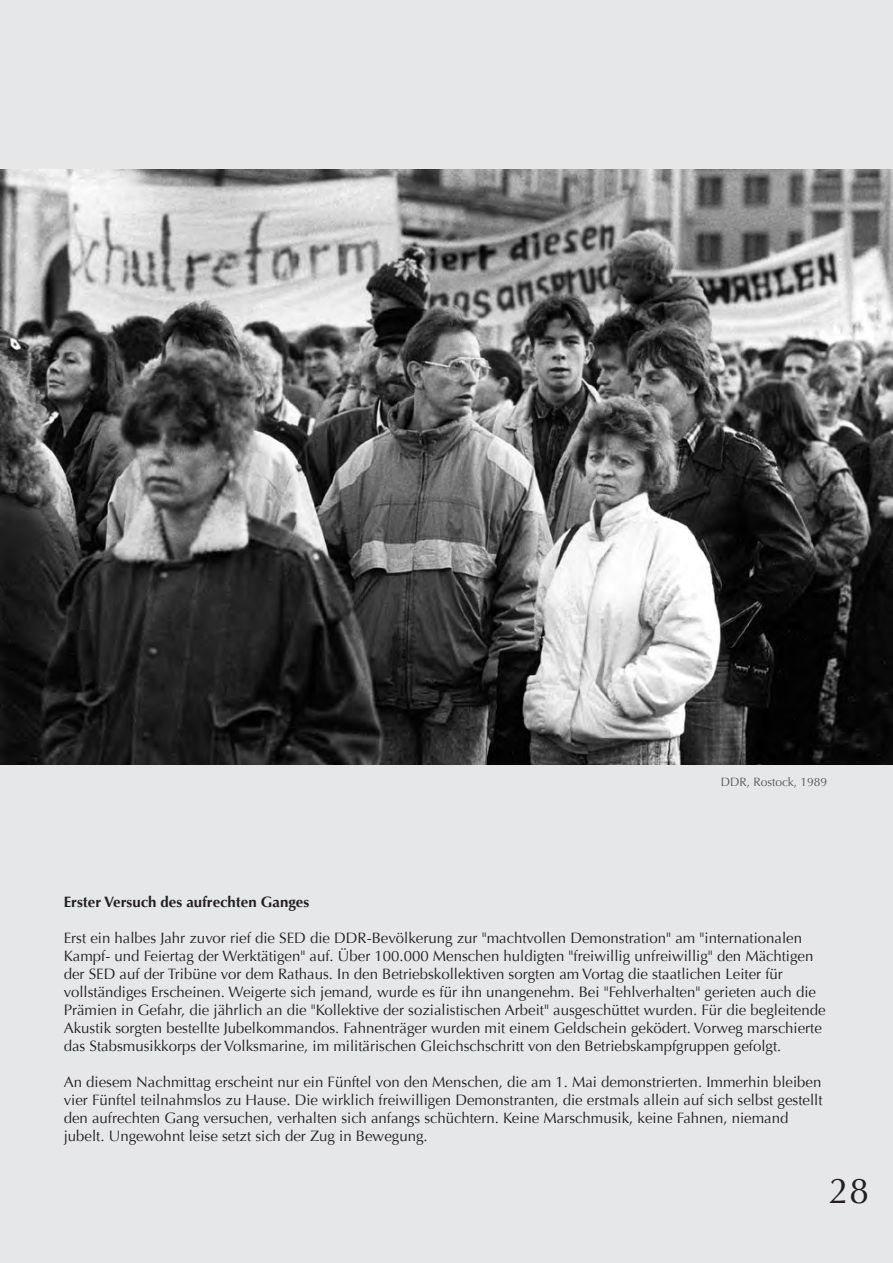
<style>
.page{position:relative;width:893px;height:1263px;background:#fff}
.page>*{position:absolute;margin:0;border:0;box-sizing:border-box;transform-origin:0 0}
.t1{font:36px "Optima";color:#231f20}
.t2{font:15px/18px "Optima";color:#231f20}
.t3{font:700 15px "Optima";color:#231f20}
.t4{font:12px "Optima";color:#57585a}
</style>
<div class="page">
<div style="left:1px;top:1px;width:891px;height:1261px;background:#e6e7e9"></div>
<img style="left:0;top:169px;width:893px;height:596px">
<p class="t4" style="left:721px;top:775px;width:108px">DDR, Rostock, 1989</p>
<p class="t3" style="left:64px;top:893px;width:247px">Erster Versuch des aufrechten Ganges</p>
<p class="t2" style="left:64px;top:929px;width:763px">Erst ein halbes Jahr zuvor rief die SED die DDR-Bevölkerung zur "machtvollen Demonstration" am "internationalen Kampf- und Feiertag der Werktätigen" auf. Über 100.000 Menschen huldigten "freiwillig unfreiwillig" den Mächtigen der SED auf der Tribüne vor dem Rathaus. In den Betriebskollektiven sorgten am Vortag die staatlichen Leiter für vollständiges Erscheinen. Weigerte sich jemand, wurde es für ihn unangenehm. Bei "Fehlverhalten" gerieten auch die Prämien in Gefahr, die jährlich an die "Kollektive der sozialistischen Arbeit" ausgeschüttet wurden. Für die begleitende Akustik sorgten bestellte Jubelkommandos. Fahnenträger wurden mit einem Geldschein geködert. Vorweg marschierte das Stabsmusikkorps der Volksmarine, im militärischen Gleichschschritt von den Betriebskampfgruppen gefolgt.</p>
<p class="t2" style="left:64px;top:1073px;width:760px">An diesem Nachmittag erscheint nur ein Fünftel von den Menschen, die am 1. Mai demonstrierten. Immerhin bleiben vier Fünftel teilnahmslos zu Hause. Die wirklich freiwilligen Demonstranten, die erstmals allein auf sich selbst gestellt den aufrechten Gang versuchen, verhalten sich anfangs schüchtern. Keine Marschmusik, keine Fahnen, niemand jubelt. Ungewohnt leise setzt sich der Zug in Bewegung.</p>
<h1 class="t1" style="left:829px;top:1169px;width:42px">28</h1>
</div>
